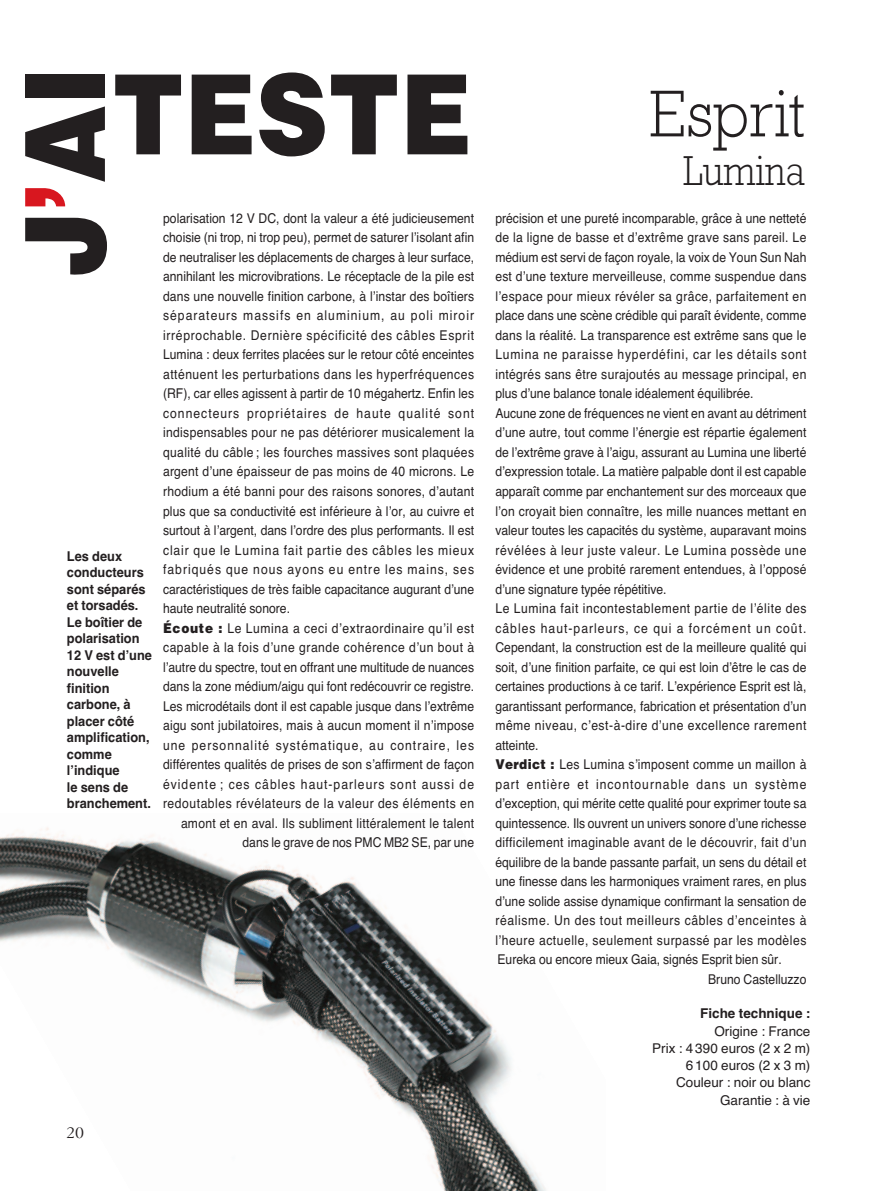
<style>
.page{position:relative;width:893px;height:1191px;background:#fff}
.page>*{position:absolute;margin:0;border:0;box-sizing:border-box;transform-origin:0 0}
.t1{font:900 110.7px "Helvetica";color:#231f20;scale:.9 1}
.t2{font:300 67.2px "Rockwell";color:#231f20;scale:.9 1}
.t3{font:300 42.45px "Rockwell";color:#231f20;scale:.9 1}
.t4{font:18px "Garamond Three";color:#231f20}
.t5{font:13.5px "Helvetica";letter-spacing:.005em;color:#231f20;scale:.9 1}
.t6{font:13.5px "Helvetica";letter-spacing:.085em;color:#231f20;scale:.9 1}
.t7{font:13.5px "Helvetica";letter-spacing:.045em;color:#231f20;scale:.9 1}
.t8{font:700 13.5px/16.5px "Helvetica";color:#231f20;scale:.95 1}
.t9{font:13.5px "Helvetica";letter-spacing:.025em;color:#231f20;scale:.9 1}
.t10{font:13.5px "Helvetica";letter-spacing:.03em;color:#231f20;scale:.9 1}
.t11{font:13.5px "Helvetica";letter-spacing:.055em;color:#231f20;scale:.9 1}
.t12{font:13.5px "Helvetica";letter-spacing:.04em;color:#231f20;scale:.9 1}
.t13{font:13.5px "Helvetica";letter-spacing:.05em;color:#231f20;scale:.9 1}
.t14{font:13.5px/17.2px "Helvetica";letter-spacing:.005em;color:#231f20;text-align:right}
.t15{font:13.5px "Helvetica";letter-spacing:.035em;color:#231f20;scale:.9 1}
.t16{font:13.5px "Helvetica";letter-spacing:.06em;color:#231f20;scale:.9 1}
.t17{font:13.5px "Helvetica";letter-spacing:.07em;color:#231f20;scale:.9 1}
.t18{font:700 13.5px "Helvetica";color:#231f20}
.s1{color:#d8171f}
.s2{font-weight:900}
</style>
<div class="page">
<img style="left:0;top:827px;width:546px;height:364px">
<h1 class="t1" style="left:112px;top:51px;width:401px">TESTE</h1>
<h1 class="t1" style="left:2px;top:277px;width:235px;rotate:-90deg">J<span class="s1">’</span>AI</h1>
<p class="t5" style="left:163px;top:210px;width:347px">polarisation 12 V DC, dont la valeur a été judicieusement</p>
<p class="t5" style="left:163px;top:230px;width:347px">choisie (ni trop, ni trop peu), permet de saturer l’isolant afin</p>
<p class="t5" style="left:163px;top:249px;width:347px">de neutraliser les déplacements de charges à leur surface,</p>
<p class="t5" style="left:163px;top:269px;width:347px">annihilant les microvibrations. Le réceptacle de la pile est</p>
<p class="t5" style="left:163px;top:288px;width:347px">dans une nouvelle finition carbone, à l’instar des boîtiers</p>
<p class="t6" style="left:163px;top:308px;width:347px">séparateurs massifs en aluminium, au poli miroir</p>
<p class="t11" style="left:163px;top:327px;width:347px">irréprochable. Dernière spécificité des câbles Esprit</p>
<p class="t5" style="left:163px;top:347px;width:347px">Lumina : deux ferrites placées sur le retour côté enceintes</p>
<p class="t12" style="left:163px;top:366px;width:347px">atténuent les perturbations dans les hyperfréquences</p>
<p class="t5" style="left:163px;top:386px;width:347px">(RF), car elles agissent à partir de 10 mégahertz. Enfin les</p>
<p class="t6" style="left:163px;top:405px;width:347px">connecteurs propriétaires de haute qualité sont</p>
<p class="t9" style="left:163px;top:425px;width:347px">indispensables pour ne pas détériorer musicalement la</p>
<p class="t10" style="left:163px;top:444px;width:347px">qualité du câble ; les fourches massives sont plaquées</p>
<p class="t5" style="left:163px;top:464px;width:347px">argent d’une épaisseur de pas moins de 40 microns. Le</p>
<p class="t5" style="left:163px;top:483px;width:347px">rhodium a été banni pour des raisons sonores, d’autant</p>
<p class="t5" style="left:163px;top:503px;width:347px">plus que sa conductivité est inférieure à l’or, au cuivre et</p>
<p class="t5" style="left:163px;top:522px;width:347px">surtout à l’argent, dans l’ordre des plus performants. Il est</p>
<p class="t17" style="left:163px;top:542px;width:347px">clair que le Lumina fait partie des câbles les mieux</p>
<p class="t6" style="left:163px;top:561px;width:347px">fabriqués que nous ayons eu entre les mains, ses</p>
<p class="t5" style="left:163px;top:581px;width:347px">caractéristiques de très faible capacitance augurant d’une</p>
<p class="t5" style="left:163px;top:600px;width:143px">haute neutralité sonore.</p>
<p class="t13" style="left:163px;top:620px;width:347px"><span class="s2">Écoute :</span> Le Lumina a ceci d’extraordinaire qu’il est</p>
<p class="t7" style="left:163px;top:639px;width:347px">capable à la fois d’une grande cohérence d’un bout à</p>
<p class="t5" style="left:163px;top:659px;width:347px">l’autre du spectre, tout en offrant une multitude de nuances</p>
<p class="t5" style="left:163px;top:678px;width:347px">dans la zone médium/aigu qui font redécouvrir ce registre.</p>
<p class="t5" style="left:163px;top:698px;width:347px">Les microdétails dont il est capable jusque dans l’extrême</p>
<p class="t5" style="left:163px;top:717px;width:347px">aigu sont jubilatoires, mais à aucun moment il n’impose</p>
<p class="t6" style="left:163px;top:737px;width:347px">une personnalité systématique, au contraire, les</p>
<p class="t5" style="left:163px;top:756px;width:347px">différentes qualités de prises de son s’affirment de façon</p>
<p class="t6" style="left:163px;top:776px;width:347px">évidente ; ces câbles haut-parleurs sont aussi de</p>
<p class="t7" style="left:163px;top:795px;width:347px">redoutables révélateurs de la valeur des éléments en</p>
<p class="t5" style="left:181px;top:815px;width:327px">amont et en aval. Ils subliment littéralement le talent</p>
<p class="t5" style="left:242px;top:834px;width:259px">dans le grave de nos PMC MB2 SE, par une</p>
<p class="t8" style="left:67px;top:548px;width:91px">Les deux conducteurs sont séparés et torsadés.<br>Le boîtier de polarisation<br>12 V est d’une nouvelle finition carbone, à placer côté amplification, comme l’indique<br>le sens de branchement.</p>
<h3 class="t4" style="left:66px;top:1126px;width:19px">20</h3>
<h2 class="t2" style="left:650px;top:91px;width:174px">Esprit</h2>
<h3 class="t3" style="left:683px;top:156px;width:137px">Lumina</h3>
<p class="t5" style="left:495px;top:210px;width:347px">précision et une pureté incomparable, grâce à une netteté</p>
<p class="t9" style="left:495px;top:230px;width:347px">de la ligne de basse et d’extrême grave sans pareil. Le</p>
<p class="t5" style="left:495px;top:249px;width:347px">médium est servi de façon royale, la voix de Youn Sun Nah</p>
<p class="t5" style="left:495px;top:269px;width:347px">est d’une texture merveilleuse, comme suspendue dans</p>
<p class="t15" style="left:495px;top:288px;width:347px">l’espace pour mieux révéler sa grâce, parfaitement en</p>
<p class="t5" style="left:495px;top:308px;width:347px">place dans une scène crédible qui paraît évidente, comme</p>
<p class="t5" style="left:495px;top:327px;width:347px">dans la réalité. La transparence est extrême sans que le</p>
<p class="t16" style="left:495px;top:347px;width:347px">Lumina ne paraisse hyperdéfini, car les détails sont</p>
<p class="t9" style="left:495px;top:366px;width:347px">intégrés sans être surajoutés au message principal, en</p>
<p class="t5" style="left:495px;top:386px;width:288px">plus d’une balance tonale idéalement équilibrée.</p>
<p class="t5" style="left:495px;top:405px;width:347px">Aucune zone de fréquences ne vient en avant au détriment</p>
<p class="t5" style="left:495px;top:425px;width:347px">d’une autre, tout comme l’énergie est répartie également</p>
<p class="t5" style="left:495px;top:444px;width:347px">de l’extrême grave à l’aigu, assurant au Lumina une liberté</p>
<p class="t5" style="left:495px;top:464px;width:347px">d’expression totale. La matière palpable dont il est capable</p>
<p class="t5" style="left:495px;top:483px;width:347px">apparaît comme par enchantement sur des morceaux que</p>
<p class="t5" style="left:495px;top:503px;width:347px">l’on croyait bien connaître, les mille nuances mettant en</p>
<p class="t5" style="left:495px;top:522px;width:347px">valeur toutes les capacités du système, auparavant moins</p>
<p class="t13" style="left:495px;top:542px;width:347px">révélées à leur juste valeur. Le Lumina possède une</p>
<p class="t5" style="left:495px;top:561px;width:347px">évidence et une probité rarement entendues, à l’opposé</p>
<p class="t5" style="left:495px;top:581px;width:192px">d’une signature typée répétitive.</p>
<p class="t7" style="left:495px;top:600px;width:347px">Le Lumina fait incontestablement partie de l’élite des</p>
<p class="t6" style="left:495px;top:620px;width:347px">câbles haut-parleurs, ce qui a forcément un coût.</p>
<p class="t5" style="left:495px;top:639px;width:347px">Cependant, la construction est de la meilleure qualité qui</p>
<p class="t5" style="left:495px;top:659px;width:347px">soit, d’une finition parfaite, ce qui est loin d’être le cas de</p>
<p class="t5" style="left:495px;top:678px;width:347px">certaines productions à ce tarif. L’expérience Esprit est là,</p>
<p class="t5" style="left:495px;top:698px;width:347px">garantissant performance, fabrication et présentation d’un</p>
<p class="t7" style="left:495px;top:717px;width:347px">même niveau, c’est-à-dire d’une excellence rarement</p>
<p class="t5" style="left:495px;top:737px;width:50px">atteinte.</p>
<p class="t5" style="left:495px;top:756px;width:347px"><span class="s2">Verdict :</span> Les Lumina s’imposent comme un maillon à</p>
<p class="t6" style="left:495px;top:776px;width:347px">part entière et incontournable dans un système</p>
<p class="t5" style="left:495px;top:795px;width:347px">d’exception, qui mérite cette qualité pour exprimer toute sa</p>
<p class="t5" style="left:495px;top:815px;width:347px">quintessence. Ils ouvrent un univers sonore d’une richesse</p>
<p class="t10" style="left:495px;top:834px;width:347px">difficilement imaginable avant de le découvrir, fait d’un</p>
<p class="t5" style="left:495px;top:854px;width:347px">équilibre de la bande passante parfait, un sens du détail et</p>
<p class="t5" style="left:495px;top:873px;width:347px">une finesse dans les harmoniques vraiment rares, en plus</p>
<p class="t5" style="left:495px;top:893px;width:347px">d’une solide assise dynamique confirmant la sensation de</p>
<p class="t11" style="left:495px;top:912px;width:347px">réalisme. Un des tout meilleurs câbles d’enceintes à</p>
<p class="t12" style="left:495px;top:932px;width:347px">l’heure actuelle, seulement surpassé par les modèles</p>
<p class="t5" style="left:497px;top:951px;width:317px">Eureka ou encore mieux Gaia, signés Esprit bien sûr.</p>
<p class="t5" style="left:708px;top:971px;width:111px">Bruno Castelluzzo</p>
<p class="t18" style="left:700px;top:1005px;width:112px">Fiche technique :</p>
<p class="t14" style="left:652px;top:1022px;width:160px">Origine : France<br>Prix : 4390 euros (2 x 2 m)<br>6100 euros (2 x 3 m)<br>Couleur : noir ou blanc<br>Garantie : à vie</p>
</div>
